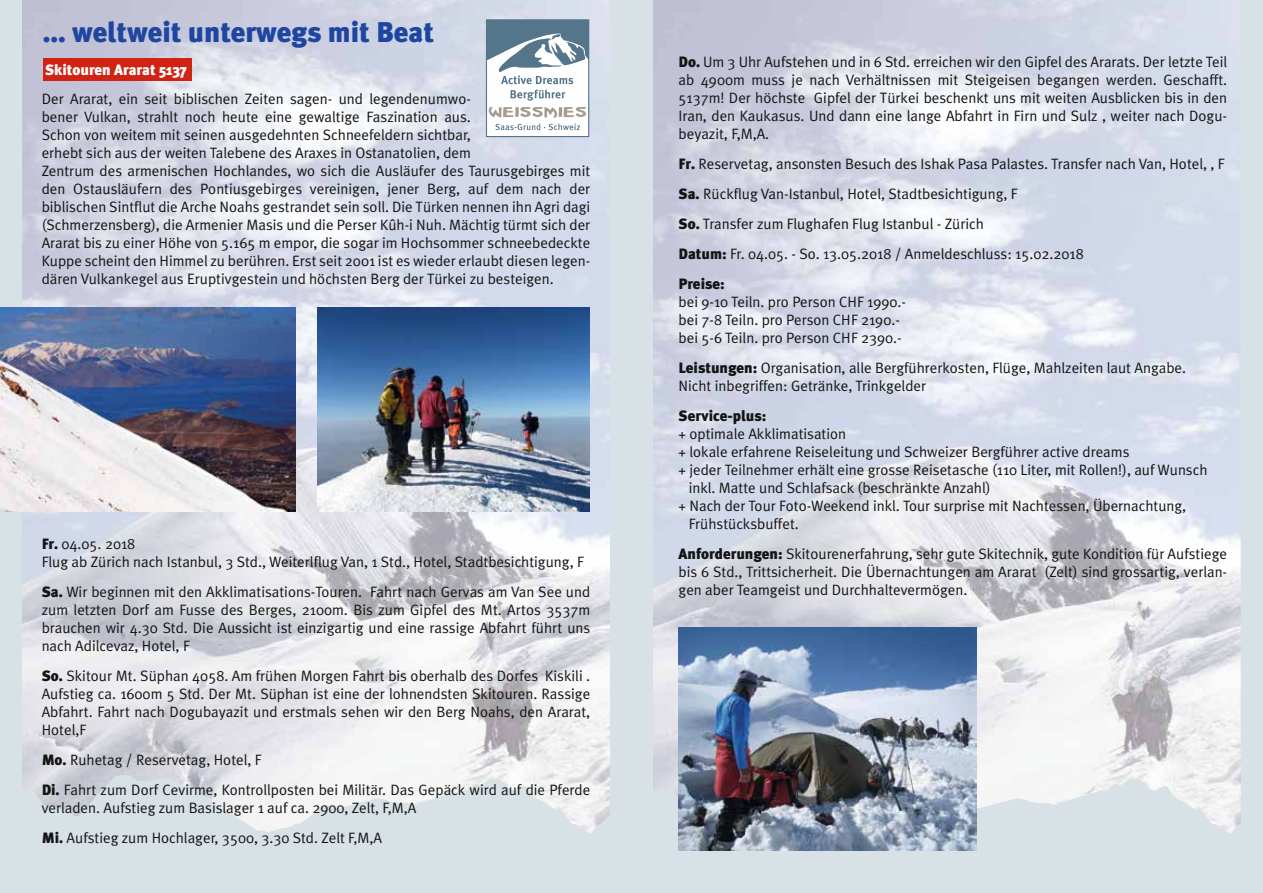
<style>
.page{position:relative;width:1263px;height:893px;background:#fff}
.page>*{position:absolute;margin:0;border:0;box-sizing:border-box;transform-origin:0 0}
.t1{font:900 28.5px "Meta Plus";color:#1e46a1}
.t2{font:15px/18px "Meta Plus Normal";color:#141415}
.t3{font:900 15px "Meta Plus";color:#141415}
.t4{font:900 15px "Meta Plus";color:#fff}
.s1{font-family:"Meta Plus";font-weight:900}
</style>
<div class="page">
<img style="left:653px;top:0;width:587px;height:775px">
<img style="left:22px;top:0;width:588px;height:775px">
<div style="left:0;top:0;width:22px;height:893px;background:#d8e1e6"></div>
<svg style="left:22px;top:775px;width:588px;height:118px;background:#dbe3e7"></svg>
<div style="left:610px;top:0;width:22px;height:893px;background:#d8e1e6"></div>
<div style="left:43px;top:59px;width:149px;height:22px;background:#d02313"></div>
<svg style="left:653px;top:775px;width:587px;height:118px;background:#dbe3e7"></svg>
<div style="left:1240px;top:0;width:23px;height:893px;background:#d8e1e6"></div>
<div style="left:632px;top:0;width:21px;height:893px;background:#d8e1e6"></div>
<img style="left:678px;top:628px;width:298px;height:223px">
<img style="left:317px;top:307px;width:272px;height:205px">
<img style="left:0;top:307px;width:296px;height:205px">
<svg style="left:486px;top:19px;width:103px;height:118px"></svg>
<h1 class="t1" style="left:43px;top:15px;width:393px">... weltweit unterwegs mit Beat</h1>
<p class="t4" style="left:45px;top:61px;width:143px">Skitouren Ararat 5137</p>
<p class="t2" style="left:42px;top:89px;width:550px">Der Ararat, ein seit biblischen Zeiten sagen- und legendenumwo-<br>bener Vulkan, strahlt noch heute eine gewaltige Faszination aus.<br>Schon von weitem mit seinen ausgedehnten Schneefeldern sichtbar,<br>erhebt sich aus der weiten Talebene des Araxes in Ostanatolien, dem<br>Zentrum des armenischen Hochlandes, wo sich die Ausläufer des Taurusgebirges mit den Ostausläufern des Pontiusgebirges vereinigen, jener Berg, auf dem nach der biblischen Sintflut die Arche Noahs gestrandet sein soll. Die Türken nennen ihn Agri dagi (Schmerzensberg), die Armenier Masis und die Perser Kûh-i Nuh. Mächtig türmt sich der Ararat bis zu einer Höhe von 5.165 m empor, die sogar im Hochsommer schneebedeckte Kuppe scheint den Himmel zu berühren. Erst seit 2001 ist es wieder erlaubt diesen legen&shy;dären Vulkankegel aus Eruptivgestein und höchsten Berg der Türkei zu besteigen.</p>
<p class="t2" style="left:42px;top:535px;width:544px"><span class="s1">Fr.</span> 04.05. 2018<br>Flug ab Zürich nach Istanbul, 3 Std., Weiterlflug Van, 1 Std., Hotel, Stadtbesichtigung, F</p>
<p class="t2" style="left:42px;top:583px;width:550px;text-align:justify"><span class="s1">Sa.</span> Wir beginnen mit den Akklimatisations-Touren. Fahrt nach Gervas am Van See und zum letzten Dorf am Fusse des Berges, 2100m. Bis zum Gipfel des Mt. Artos 3537m brauchen wir 4.30 Std. Die Aussicht ist einzigartig und eine rassige Abfahrt führt uns nach Adilcevaz, Hotel, F</p>
<p class="t2" style="left:42px;top:667px;width:550px;text-align:justify"><span class="s1">So.</span> Skitour Mt. Süphan 4058. Am frühen Morgen Fahrt bis oberhalb des Dorfes Kiskili .<br>Aufstieg ca. 1600m 5 Std. Der Mt. Süphan ist eine der lohnendsten Skitouren. Rassige Abfahrt. Fahrt nach Dogubayazit und erstmals sehen wir den Berg Noahs, den Ararat, Hotel,F</p>
<p class="t2" style="left:42px;top:745px;width:550px;line-height:30px"><span class="s1">Mo.</span> Ruhetag / Reservetag, Hotel, F<br><span class="s1">Di.</span> Fahrt zum Dorf Cevirme, Kontrollposten bei Militär. Das Gepäck wird auf die Pferde</p>
<p class="t2" style="left:42px;top:793px;width:376px;line-height:30px">verladen. Aufstieg zum Basislager 1 auf ca. 2900, Zelt, F,M,A<br><span class="s1">Mi.</span> Aufstieg zum Hochlager, 3500, 3.30 Std. Zelt F,M,A</p>
<p class="t2" style="left:679px;top:53px;width:550px;text-align:justify"><span class="s1">Do.</span> Um 3 Uhr Aufstehen und in 6 Std. erreichen wir den Gipfel des Ararats. Der letzte Teil ab 4900m muss je nach Verhältnissen mit Steigeisen begangen werden. Geschafft.<br>5137m! Der höchste Gipfel der Türkei beschenkt uns mit weiten Ausblicken bis in den Iran, den Kaukasus. Und dann eine lange Abfahrt in Firn und Sulz , weiter nach Dogu&shy;beyazit, F,M,A.</p>
<p class="t2" style="left:679px;top:149px;width:548px;line-height:30px"><span class="s1">Fr.</span> Reservetag, ansonsten Besuch des Ishak Pasa Palastes. Transfer nach Van, Hotel, , F <span class="s1">Sa.</span> Rückflug Van-Istanbul, Hotel, Stadtbesichtigung, F<br><span class="s1">So.</span> Transfer zum Flughafen Flug Istanbul - Zürich<br><span class="s1">Datum:</span> Fr. 04.05. - So. 13.05.2018 / Anmeldeschluss: 15.02.2018</p>
<p class="t3" style="left:679px;top:275px;width:48px">Preise:</p>
<p class="t2" style="left:679px;top:293px;width:229px">bei 9-10 Teiln. pro Person CHF 1990.- bei 7-8 Teiln. pro Person CHF 2190.- bei 5-6 Teiln. pro Person CHF 2390.-</p>
<p class="t2" style="left:679px;top:359px;width:509px"><span class="s1">Leistungen:</span> Organisation, alle Bergführerkosten, Flüge, Mahlzeiten laut Angabe.<br>Nicht inbegriffen: Getränke, Trinkgelder</p>
<p class="t3" style="left:679px;top:407px;width:89px">Service-plus:</p>
<p class="t2" style="left:679px;top:425px;width:169px">+ optimale Akklimatisation</p>
<p class="t2" style="left:679px;top:443px;width:452px">+ lokale erfahrene Reiseleitung und Schweizer Bergführer active dreams</p>
<p class="t2" style="left:679px;top:461px;width:530px">+ jeder Teilnehmer erhält eine grosse Reisetasche (110 Liter, mit Rollen!), auf Wunsch</p>
<p class="t2" style="left:689px;top:479px;width:304px">inkl. Matte und Schlafsack (beschränkte Anzahl)</p>
<p class="t2" style="left:679px;top:497px;width:509px">+ Nach der Tour Foto-Weekend inkl. Tour surprise mit Nachtessen, Übernachtung,</p>
<p class="t2" style="left:689px;top:515px;width:112px">Frühstücksbuffet.</p>
<p class="t2" style="left:679px;top:545px;width:550px;text-align:justify"><span class="s1">Anforderungen:</span> Skitourenerfahrung, sehr gute Skitechnik, gute Kondition für Aufstiege bis 6 Std., Trittsicherheit. Die Übernachtungen am Ararat (Zelt) sind grossartig, verlan&shy;gen aber Teamgeist und Durchhaltevermögen.</p>
</div>
